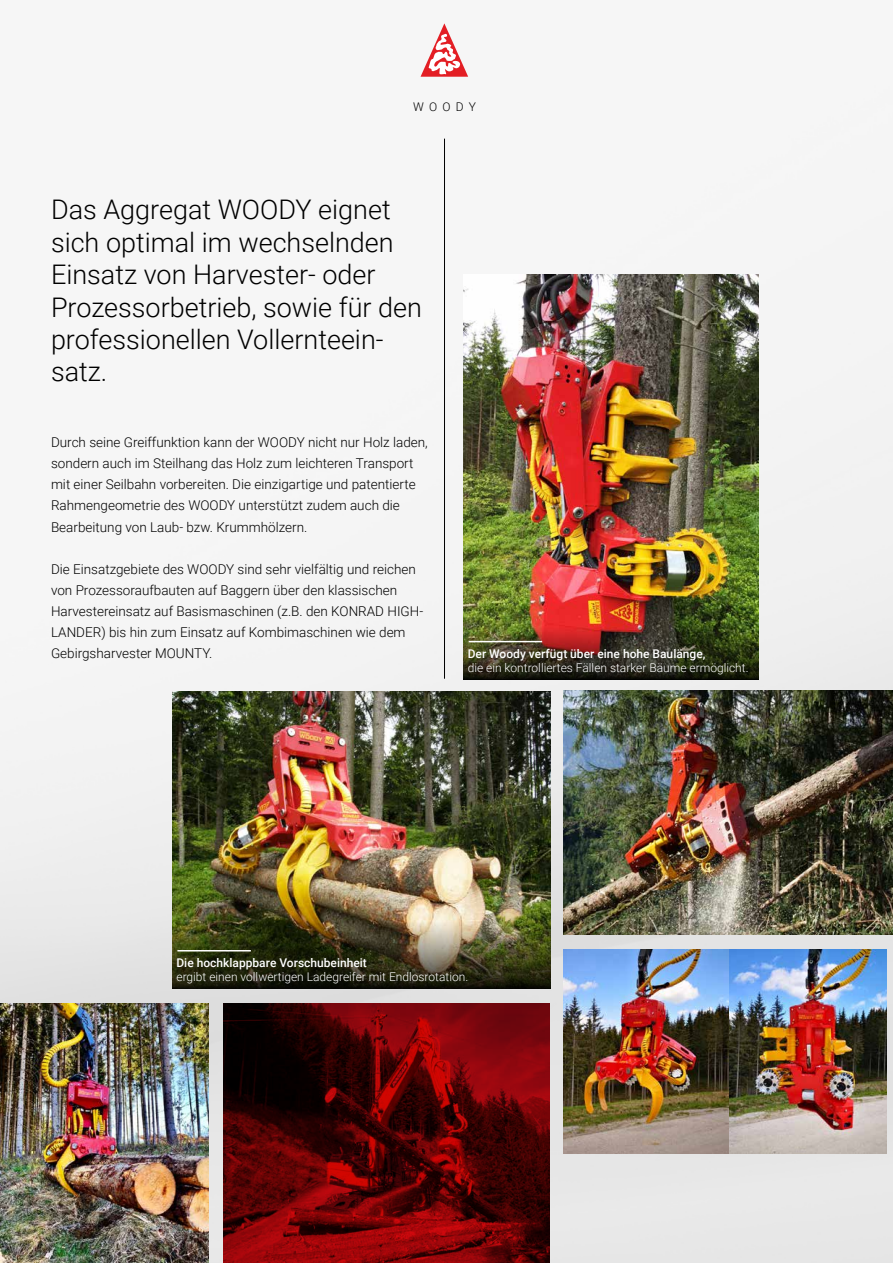
<style>
.page{position:relative;width:893px;height:1263px;background:#fff}
.page>*{position:absolute;margin:0;border:0;box-sizing:border-box;transform-origin:0 0}
.t1{font:300 27px/32.4px "Roboto";color:#000}
.t2{font:300 13.5px/21px "Roboto";color:#000}
.t3{font:300 12px "Roboto";color:#fff}
.t4{font:500 12px "Roboto";color:#fff}
.t5{font:300 12px "Roboto";letter-spacing:.435em;color:#000}
</style>
<div class="page">
<img style="left:0;top:75px;width:893px;height:1188px">
<img style="left:563px;top:950px;width:324px;height:203px">
<img style="left:563px;top:691px;width:330px;height:244px">
<img style="left:172px;top:691px;width:379px;height:229px">
<hr style="left:444px;top:139px;width:1px;height:540px;background:#000">
<img style="left:463px;top:275px;width:295px;height:351px">
<img style="left:463px;top:626px;width:295px;height:53px">
<img style="left:172px;top:920px;width:379px;height:68px">
<hr style="left:469px;top:641px;width:73px;height:1px;background:#fff">
<hr style="left:177px;top:950px;width:74px;height:1px;background:#fff">
<img style="left:0;top:1003px;width:209px;height:260px">
<svg style="left:211px;top:1001px;width:347px;height:262px;background:#611213"></svg>
<svg style="left:421px;top:23px;width:47px;height:54px"></svg>
<p class="t5" style="left:413px;top:98px;width:64px">WOODY</p>
<h1 class="t1" style="left:51px;top:192px;width:372px">Das Aggregat WOODY eignet sich optimal im wechselnden<br>Einsatz von Harvester- oder<br>Prozessorbetrieb, sowie für den professionellen Vollernteein&shy;satz.</h1>
<p class="t2" style="left:51px;top:432px;width:378px">Durch seine Greiffunktion kann der WOODY nicht nur Holz laden, sondern auch im Steilhang das Holz zum leichteren Transport mit einer Seilbahn vorbereiten. Die einzigartige und patentierte Rahmengeometrie des WOODY unterstützt zudem auch die Bearbeitung von Laub- bzw. Krummhölzern.</p>
<p class="t2" style="left:51px;top:558px;width:374px">Die Einsatzgebiete des WOODY sind sehr vielfältig und reichen von Prozessoraufbauten auf Baggern über den klassischen Harvestereinsatz auf Basismaschinen (z.B. den KONRAD HIGH-LANDER) bis hin zum Einsatz auf Kombimaschinen wie dem Gebirgsharvester MOUNTY.</p>
<p class="t4" style="left:468px;top:645px;width:239px">Der Woody verfügt über eine hohe Baulänge,</p>
<p class="t3" style="left:468px;top:659px;width:282px">die ein kontrolliertes Fällen starker Bäume ermöglicht.</p>
<p class="t4" style="left:176px;top:954px;width:192px">Die hochklappbare Vorschubeinheit</p>
<p class="t3" style="left:176px;top:968px;width:293px">ergibt einen vollwertigen Ladegreifer mit Endlosrotation.</p>
</div>
